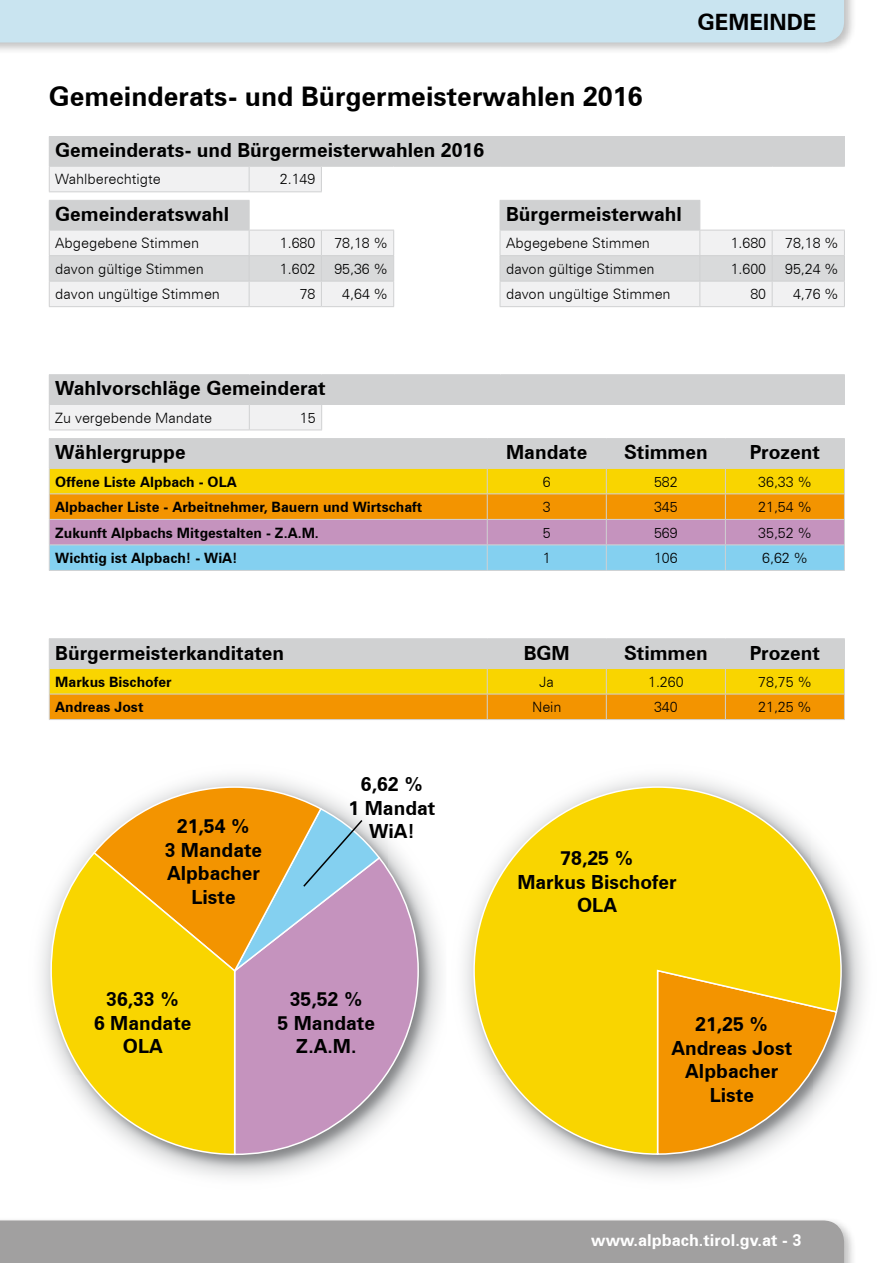
<style>
.page{position:relative;width:893px;height:1263px;background:#fff}
.page>*{position:absolute;margin:0;border:0;box-sizing:border-box;transform-origin:0 0}
.t1{font:700 27px "Zurich BT";color:#000}
.t2{font:700 22.5px "Zurich BT";color:#000}
.t3{font:700 19.5px/23.4px "Zurich BT";color:#000;text-align:center}
.t4{font:700 16.5px "Zurich BT";color:#fff}
.t5{font:300 14.25px "Zurich BT";color:#000}
.t6{font:700 14.25px "Zurich BT";color:#000}
</style>
<div class="page">
<div style="left:0;top:1216px;width:857px;height:47px;background:#000;opacity:.25"></div>
<div style="left:0;top:1220px;width:844px;height:43px;background:#a1a0a0"></div>
<div style="left:49px;top:137px;width:795px;height:29px;background:#d0d1d2"></div>
<svg style="left:49px;top:167px;width:451px;height:140px"></svg>
<hr style="left:49px;top:136px;width:200px;height:1px;background:#d0d1d2">
<hr style="left:249px;top:136px;width:72px;height:1px;background:#d0d1d2">
<hr style="left:321px;top:136px;width:73px;height:1px;background:#d0d1d2">
<hr style="left:394px;top:136px;width:106px;height:1px;background:#d0d1d2">
<hr style="left:500px;top:136px;width:200px;height:1px;background:#d0d1d2">
<hr style="left:700px;top:136px;width:72px;height:1px;background:#d0d1d2">
<hr style="left:772px;top:136px;width:73px;height:1px;background:#d0d1d2">
<svg style="left:844px;top:137px;width:1px;height:29px"></svg>
<hr style="left:321px;top:166px;width:73px;height:1px;background:#d0d1d2">
<hr style="left:394px;top:166px;width:106px;height:1px;background:#d0d1d2">
<hr style="left:500px;top:166px;width:200px;height:1px;background:#d0d1d2">
<hr style="left:700px;top:166px;width:72px;height:1px;background:#d0d1d2">
<hr style="left:772px;top:166px;width:73px;height:1px;background:#d0d1d2">
<hr style="left:49px;top:166px;width:200px;height:1px;background:#d0d1d2">
<svg style="left:49px;top:167px;width:1px;height:24px"></svg>
<hr style="left:249px;top:166px;width:72px;height:1px;background:#d0d1d2">
<svg style="left:249px;top:167px;width:1px;height:24px"></svg>
<svg style="left:321px;top:167px;width:1px;height:24px"></svg>
<hr style="left:49px;top:191px;width:200px;height:1px;background:#d0d1d2">
<hr style="left:249px;top:191px;width:73px;height:1px;background:#d0d1d2">
<hr style="left:49px;top:306px;width:200px;height:1px;background:#d0d1d2">
<hr style="left:249px;top:306px;width:72px;height:1px;background:#d0d1d2">
<hr style="left:321px;top:306px;width:73px;height:1px;background:#d0d1d2">
<svg style="left:49px;top:200px;width:796px;height:106px"></svg>
<hr style="left:500px;top:306px;width:200px;height:1px;background:#d0d1d2">
<hr style="left:700px;top:306px;width:72px;height:1px;background:#d0d1d2">
<hr style="left:772px;top:306px;width:73px;height:1px;background:#d0d1d2">
<div style="left:49px;top:375px;width:795px;height:29px;background:#d0d1d2"></div>
<hr style="left:49px;top:374px;width:200px;height:1px;background:#d0d1d2">
<hr style="left:249px;top:374px;width:73px;height:1px;background:#d0d1d2">
<hr style="left:322px;top:374px;width:72px;height:1px;background:#d0d1d2">
<hr style="left:394px;top:374px;width:106px;height:1px;background:#d0d1d2">
<hr style="left:500px;top:374px;width:345px;height:1px;background:#d0d1d2">
<svg style="left:844px;top:375px;width:1px;height:29px"></svg>
<hr style="left:322px;top:404px;width:72px;height:1px;background:#d0d1d2">
<hr style="left:394px;top:404px;width:106px;height:1px;background:#d0d1d2">
<hr style="left:500px;top:404px;width:345px;height:1px;background:#d0d1d2">
<svg style="left:49px;top:404px;width:273px;height:26px"></svg>
<hr style="left:49px;top:430px;width:200px;height:1px;background:#d0d1d2">
<hr style="left:249px;top:430px;width:73px;height:1px;background:#d0d1d2">
<hr style="left:49px;top:438px;width:438px;height:1px;background:#d0d1d2">
<hr style="left:487px;top:438px;width:119px;height:1px;background:#d0d1d2">
<hr style="left:606px;top:438px;width:119px;height:1px;background:#d0d1d2">
<hr style="left:725px;top:438px;width:120px;height:1px;background:#d0d1d2">
<svg style="left:49px;top:439px;width:796px;height:131px;background:#cdba85"></svg>
<hr style="left:49px;top:570px;width:438px;height:1px;background:#d0d1d2">
<hr style="left:487px;top:570px;width:119px;height:1px;background:#d0d1d2">
<hr style="left:606px;top:570px;width:119px;height:1px;background:#d0d1d2">
<hr style="left:725px;top:570px;width:120px;height:1px;background:#d0d1d2">
<hr style="left:49px;top:638px;width:438px;height:1px;background:#d0d1d2">
<hr style="left:487px;top:638px;width:119px;height:1px;background:#d0d1d2">
<hr style="left:606px;top:638px;width:119px;height:1px;background:#d0d1d2">
<hr style="left:725px;top:638px;width:120px;height:1px;background:#d0d1d2">
<svg style="left:49px;top:639px;width:796px;height:80px;background:#e7bf52"></svg>
<hr style="left:49px;top:719px;width:438px;height:1px;background:#d0d1d2">
<hr style="left:487px;top:719px;width:119px;height:1px;background:#d0d1d2">
<hr style="left:606px;top:719px;width:119px;height:1px;background:#d0d1d2">
<hr style="left:725px;top:719px;width:120px;height:1px;background:#d0d1d2">
<svg style="left:419px;top:887px;width:22px;height:181px"></svg>
<svg style="left:235px;top:857px;width:184px;height:298px;background:#c9a4c5"></svg>
<svg style="left:183px;top:777px;width:116px;height:9px"></svg>
<svg style="left:50px;top:852px;width:185px;height:303px;fill:#f9d500"></svg>
<svg style="left:473px;top:786px;width:369px;height:369px;fill:#f9d500"></svg>
<svg style="left:93px;top:786px;width:287px;height:187px;background:#deb35e"></svg>
<div style="left:0;top:0;width:857px;height:55px;background:#000;opacity:.25"></div>
<div style="left:0;top:0;width:844px;height:43px;background:#c9e4f0"></div>
<h1 class="t1" style="left:49px;top:80px;width:595px">Gemeinderats- und Bürgermeisterwahlen 2016</h1>
<p class="t2" style="left:697px;top:8px;width:120px">GEMEINDE</p>
<p class="t3" style="left:55px;top:139px;width:430px">Gemeinderats- und Bürgermeisterwahlen 2016</p>
<p class="t5" style="left:55px;top:171px;width:107px">Wahlberechtigte</p>
<p class="t5" style="left:280px;top:171px;width:37px">2.149</p>
<p class="t3" style="left:55px;top:202px;width:175px">Gemeinderatswahl</p>
<p class="t3" style="left:506px;top:202px;width:177px">Bürgermeisterwahl</p>
<p class="t5" style="left:55px;top:235px;width:145px">Abgegebene Stimmen</p>
<p class="t5" style="left:280px;top:235px;width:37px">1.680</p>
<p class="t5" style="left:334px;top:235px;width:55px">78,18 %</p>
<p class="t5" style="left:506px;top:235px;width:145px">Abgegebene Stimmen</p>
<p class="t5" style="left:731px;top:235px;width:37px">1.680</p>
<p class="t5" style="left:785px;top:235px;width:55px">78,18 %</p>
<p class="t5" style="left:55px;top:260px;width:150px">davon gültige Stimmen</p>
<p class="t5" style="left:280px;top:260px;width:37px">1.602</p>
<p class="t5" style="left:334px;top:260px;width:55px">95,36 %</p>
<p class="t5" style="left:506px;top:260px;width:150px">davon gültige Stimmen</p>
<p class="t5" style="left:731px;top:260px;width:37px">1.600</p>
<p class="t5" style="left:785px;top:260px;width:55px">95,24 %</p>
<p class="t5" style="left:55px;top:286px;width:166px">davon ungültige Stimmen</p>
<p class="t5" style="left:300px;top:286px;width:17px">78</p>
<p class="t5" style="left:342px;top:286px;width:47px">4,64 %</p>
<p class="t5" style="left:506px;top:286px;width:166px">davon ungültige Stimmen</p>
<p class="t5" style="left:750px;top:286px;width:17px">80</p>
<p class="t5" style="left:793px;top:286px;width:47px">4,76 %</p>
<p class="t3" style="left:55px;top:377px;width:272px">Wahlvorschläge Gemeinderat</p>
<p class="t5" style="left:55px;top:409px;width:158px">Zu vergebende Mandate</p>
<p class="t5" style="left:300px;top:409px;width:17px">15</p>
<p class="t3" style="left:55px;top:441px;width:132px">Wählergruppe</p>
<p class="t3" style="left:506px;top:441px;width:83px">Mandate</p>
<p class="t3" style="left:624px;top:441px;width:85px">Stimmen</p>
<p class="t3" style="left:750px;top:441px;width:72px">Prozent</p>
<p class="t6" style="left:55px;top:473px;width:183px">Offene Liste Alpbach - OLA</p>
<p class="t5" style="left:543px;top:473px;width:9px">6</p>
<p class="t5" style="left:654px;top:473px;width:25px">582</p>
<p class="t5" style="left:758px;top:473px;width:55px">36,33 %</p>
<p class="t6" style="left:55px;top:498px;width:369px">Alpbacher Liste - Arbeitnehmer, Bauern und Wirtschaft</p>
<p class="t5" style="left:543px;top:498px;width:9px">3</p>
<p class="t5" style="left:654px;top:498px;width:25px">345</p>
<p class="t5" style="left:758px;top:498px;width:55px">21,54 %</p>
<p class="t6" style="left:55px;top:524px;width:265px">Zukunft Alpbachs Mitgestalten - Z.A.M.</p>
<p class="t5" style="left:543px;top:524px;width:9px">5</p>
<p class="t5" style="left:654px;top:524px;width:25px">569</p>
<p class="t5" style="left:758px;top:524px;width:55px">35,52 %</p>
<p class="t6" style="left:55px;top:549px;width:184px">Wichtig ist Alpbach! - WiA!</p>
<p class="t5" style="left:543px;top:549px;width:9px">1</p>
<p class="t5" style="left:654px;top:549px;width:25px">106</p>
<p class="t5" style="left:762px;top:549px;width:47px">6,62 %</p>
<p class="t3" style="left:55px;top:641px;width:230px">Bürgermeisterkanditaten</p>
<p class="t3" style="left:524px;top:641px;width:48px">BGM</p>
<p class="t3" style="left:624px;top:641px;width:85px">Stimmen</p>
<p class="t3" style="left:750px;top:641px;width:72px">Prozent</p>
<p class="t6" style="left:55px;top:673px;width:118px">Markus Bischofer</p>
<p class="t5" style="left:540px;top:673px;width:16px">Ja</p>
<p class="t5" style="left:648px;top:673px;width:37px">1.260</p>
<p class="t5" style="left:758px;top:673px;width:55px">78,75 %</p>
<p class="t6" style="left:55px;top:698px;width:90px">Andreas Jost</p>
<p class="t5" style="left:532px;top:698px;width:31px">Nein</p>
<p class="t5" style="left:654px;top:698px;width:25px">340</p>
<p class="t5" style="left:758px;top:698px;width:55px">21,25 %</p>
<p class="t3" style="left:165px;top:815px;width:99px">21,54 %<br>3 Mandate<br>Alpbacher<br>Liste</p>
<p class="t3" style="left:349px;top:772px;width:88px">6,62 %<br>1 Mandat<br>WiA!</p>
<p class="t3" style="left:94px;top:987px;width:99px">36,33 %<br>6 Mandate<br>OLA</p>
<p class="t3" style="left:278px;top:987px;width:99px">35,52 %<br>5 Mandate<br>Z.A.M.</p>
<p class="t3" style="left:517px;top:846px;width:161px">78,25 %<br>Markus Bischofer<br>OLA</p>
<p class="t3" style="left:671px;top:1012px;width:122px">21,25 %<br>Andreas Jost<br>Alpbacher<br>Liste</p>
<p class="t4" style="left:591px;top:1230px;width:212px">www.alpbach.tirol.gv.at - 3</p>
</div>
